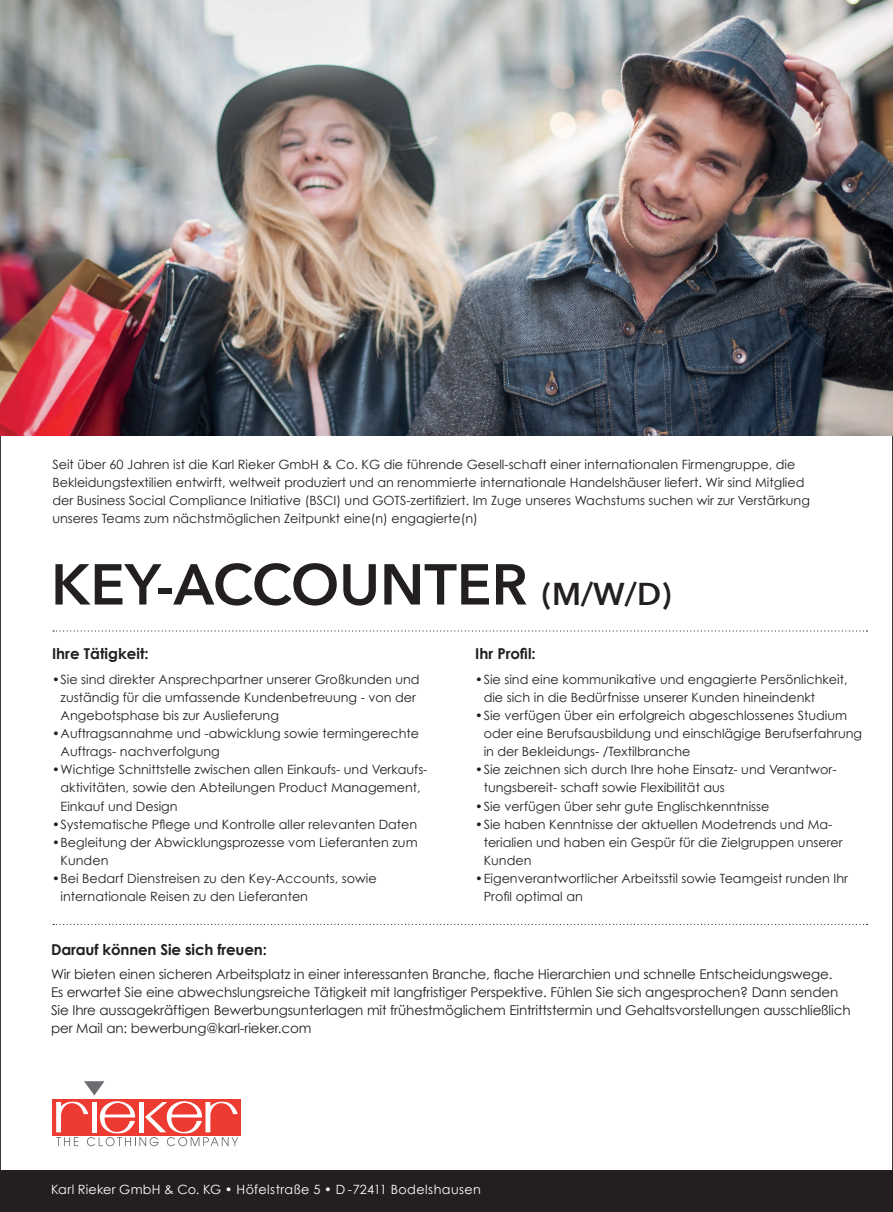
<style>
.page{position:relative;width:893px;height:1212px;background:#fff}
.page>*{position:absolute;margin:0;border:0;box-sizing:border-box;transform-origin:0 0}
.t1{font:600 57px "Avenir Next";color:#231f20}
.t2{font:700 15px "Century Gothic";letter-spacing:-.01em;color:#231f20}
.t3{font:13.5px/18px "Century Gothic";letter-spacing:-.01em;color:#231f20}
.t4{font:12.75px/18px "Century Gothic";color:#231f20}
.t5{font:12.75px "Century Gothic";letter-spacing:.03em;color:#fff}
.s1{font-size:31.5px}
</style>
<div class="page">
<div style="left:1px;top:1170px;width:892px;height:42px;background:#231f20"></div>
<img style="left:0;top:0;width:893px;height:436px">
<svg style="left:53px;top:630px;width:814px;height:1px"></svg>
<svg style="left:53px;top:924px;width:814px;height:1px"></svg>
<div style="left:52px;top:1099px;width:189px;height:36px;background:#ee3b32"></div>
<svg style="left:84px;top:1081px;width:20px;height:14px"></svg>
<svg style="left:56px;top:1101px;width:182px;height:45px"></svg>
<p class="t4" style="left:52px;top:455px;width:759px">Seit über 60 Jahren ist die Karl Rieker GmbH &amp; Co. KG die führende Gesell-schaft einer internationalen Firmengruppe, die Bekleidungstextilien entwirft, weltweit produziert und an renommierte internationale Handelshäuser liefert. Wir sind Mitglied der Business Social Compliance Initiative (BSCI) und GOTS-zertifiziert. Im Zuge unseres Wachstums suchen wir zur Verstärkung unseres Teams zum nächstmöglichen Zeitpunkt eine(n) engagierte(n)</p>
<h1 class="t1" style="left:51px;top:536px;width:622px">KEY-ACCOUNTER <span class="s1">(M/W/D)</span></h1>
<p class="t2" style="left:52px;top:644px;width:98px">Ihre Tätigkeit:</p>
<p class="t4" style="left:61px;top:671px;width:360px;text-indent:-9px">•Sie sind direkter Ansprechpartner unserer Großkunden und zuständig für die umfassende Kundenbetreuung - von der<br>Angebotsphase bis zur Auslieferung</p>
<p class="t4" style="left:61px;top:725px;width:360px;text-indent:-9px">•Auftragsannahme und -abwicklung sowie termingerechte<br>Auftrags- nachverfolgung</p>
<p class="t4" style="left:61px;top:761px;width:368px;text-indent:-9px">•Wichtige Schnittstelle zwischen allen Einkaufs- und Verkaufs&shy;aktivitäten, sowie den Abteilungen Product Management,<br>Einkauf und Design</p>
<p class="t4" style="left:52px;top:815px;width:367px">•Systematische Pflege und Kontrolle aller relevanten Daten</p>
<p class="t4" style="left:61px;top:833px;width:359px;text-indent:-9px">•Begleitung der Abwicklungsprozesse vom Lieferanten zum<br>Kunden</p>
<p class="t4" style="left:61px;top:869px;width:318px;text-indent:-9px">•Bei Bedarf Dienstreisen zu den Key-Accounts, sowie internationale Reisen zu den Lieferanten</p>
<p class="t2" style="left:475px;top:644px;width:62px">Ihr Profil:</p>
<p class="t4" style="left:484px;top:671px;width:365px;text-indent:-9px">•Sie sind eine kommunikative und engagierte Persönlichkeit, die sich in die Bedürfnisse unserer Kunden hineindenkt</p>
<p class="t4" style="left:484px;top:707px;width:380px;text-indent:-9px">•Sie verfügen über ein erfolgreich abgeschlossenes Studium oder eine Berufsausbildung und einschlägige Berufserfahrung in der Bekleidungs- /Textilbranche</p>
<p class="t4" style="left:484px;top:761px;width:354px;text-indent:-9px">•Sie zeichnen sich durch Ihre hohe Einsatz- und Verantwor&shy;tungsbereit- schaft sowie Flexibilität aus</p>
<p class="t4" style="left:475px;top:797px;width:296px">•Sie verfügen über sehr gute Englischkenntnisse</p>
<p class="t4" style="left:484px;top:815px;width:360px;text-indent:-9px">•Sie haben Kenntnisse der aktuellen Modetrends und Ma&shy;terialien und haben ein Gespür für die Zielgruppen unserer<br>Kunden</p>
<p class="t4" style="left:484px;top:869px;width:366px;text-indent:-9px">•Eigenverantwortlicher Arbeitsstil sowie Teamgeist runden Ihr<br>Profil optimal an</p>
<p class="t2" style="left:51px;top:940px;width:217px">Darauf können Sie sich freuen:</p>
<p class="t3" style="left:51px;top:965px;width:801px">Wir bieten einen sicheren Arbeitsplatz in einer interessanten Branche, flache Hierarchien und schnelle Entscheidungswege.<br>Es erwartet Sie eine abwechslungsreiche Tätigkeit mit langfristiger Perspektive. Fühlen Sie sich angesprochen? Dann senden Sie Ihre aussagekräftigen Bewerbungsunterlagen mit frühestmöglichem Eintrittstermin und Gehaltsvorstellungen ausschließlich per Mail an: bewerbung@karl-rieker.com</p>
<p class="t5" style="left:51px;top:1181px;width:431px">Karl Rieker GmbH &amp; Co. KG • Höfelstraße 5 • D - 72411 Bodelshausen</p>
</div>
